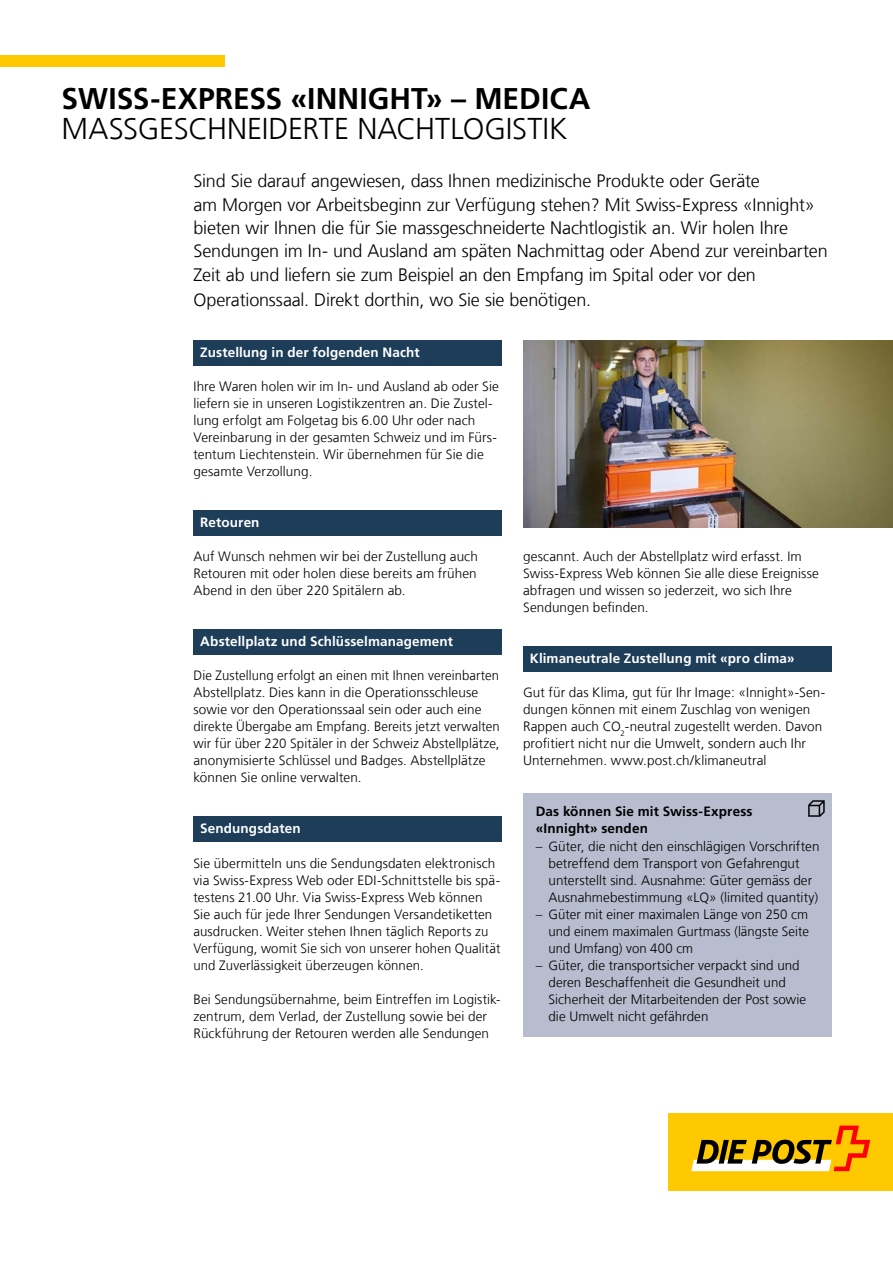
<style>
.page{position:relative;width:893px;height:1263px;background:#fff}
.page>*{position:absolute;margin:0;border:0;box-sizing:border-box;transform-origin:0 0}
.t1{font:300 30px/30px "Frutiger LT Com";letter-spacing:-.01em;color:#000}
.t2{font:300 18px/23.4px "Frutiger LT Com";letter-spacing:-.01em;color:#000}
.t3{font:300 13.5px/17px "Frutiger LT Com";letter-spacing:.005em;color:#000}
.t4{font:700 13.5px "Frutiger LT Com";letter-spacing:.01em;color:#fff}
.t5{font:700 13.5px/17px "Frutiger LT Com";letter-spacing:.01em;color:#000}
.s1{font-weight:700}
</style>
<div class="page">
<div style="left:193px;top:340px;width:309px;height:26px;background:#1d3d59"></div>
<div style="left:193px;top:510px;width:309px;height:26px;background:#1d3d59"></div>
<div style="left:193px;top:629px;width:309px;height:26px;background:#1d3d59"></div>
<div style="left:193px;top:816px;width:309px;height:26px;background:#1d3d59"></div>
<div style="left:523px;top:646px;width:308px;height:26px;background:#1d3d59"></div>
<img style="left:523px;top:340px;width:370px;height:187px">
<div style="left:523px;top:793px;width:308px;height:57px;background:#b7bdce"></div>
<div style="left:523px;top:828px;width:308px;height:90px;background:#b7bdce"></div>
<div style="left:523px;top:896px;width:308px;height:73px;background:#b7bdce"></div>
<div style="left:523px;top:947px;width:308px;height:90px;background:#b7bdce"></div>
<svg style="left:808px;top:800px;width:17px;height:17px"></svg>
<div style="left:669px;top:1113px;width:224px;height:78px;background:#fec900"></div>
<svg style="left:691px;top:1125px;width:179px;height:46px"></svg>
<div style="left:0;top:55px;width:224px;height:12px;background:#fec900"></div>
<h1 class="t1" style="left:62px;top:83px;width:530px"><span class="s1">SWISS-EXPRESS «INNIGHT» – MEDICA<br></span>MASSGESCHNEIDERTE NACHTLOGISTIK</h1>
<p class="t2" style="left:193px;top:169px;width:636px">Sind Sie darauf angewiesen, dass Ihnen medizinische Produkte oder Geräte<br>am Morgen vor Arbeitsbeginn zur Verfügung stehen? Mit Swiss-Express «Innight» bieten wir Ihnen die für Sie massgeschneiderte Nachtlogistik an. Wir holen Ihre Sendungen im In- und Ausland am späten Nachmittag oder Abend zur vereinbarten Zeit ab und liefern sie zum Beispiel an den Empfang im Spital oder vor den</p>
<p class="t2" style="left:193px;top:288px;width:399px">Operationssaal. Direkt dorthin, wo Sie sie benötigen.</p>
<h2 class="t4" style="left:200px;top:345px;width:221px">Zustellung in der folgenden Nacht</h2>
<p class="t3" style="left:193px;top:378px;width:307px">Ihre Waren holen wir im In- und Ausland ab oder Sie liefern sie in unseren Logistikzentren an. Die Zustel&shy;lung erfolgt am Folgetag bis 6.00 Uhr oder nach Vereinbarung in der gesamten Schweiz und im Fürs&shy;tentum Liechtenstein. Wir übernehmen für Sie die gesamte Verzollung.</p>
<h2 class="t4" style="left:200px;top:515px;width:61px">Retouren</h2>
<p class="t3" style="left:193px;top:548px;width:286px;text-align:justify">Auf Wunsch nehmen wir bei der Zustellung auch Retouren mit oder holen diese bereits am frühen Abend in den über 220 Spitälern ab.</p>
<h2 class="t4" style="left:200px;top:634px;width:254px">Abstellplatz und Schlüsselmanagement</h2>
<p class="t3" style="left:193px;top:667px;width:308px">Die Zustellung erfolgt an einen mit Ihnen vereinbarten Abstellplatz. Dies kann in die Operationsschleuse sowie vor den Operationssaal sein oder auch eine direkte Übergabe am Empfang. Bereits jetzt verwalten wir für über 220 Spitäler in der Schweiz Abstellplätze, anonymisierte Schlüssel und Badges. Abstellplätze können Sie online verwalten.</p>
<h2 class="t4" style="left:200px;top:821px;width:102px">Sendungsdaten</h2>
<p class="t3" style="left:193px;top:854px;width:308px">Sie übermitteln uns die Sendungsdaten elektronisch via Swiss-Express Web oder EDI-Schnittstelle bis spä&shy;testens 21.00 Uhr. Via Swiss-Express Web können Sie auch für jede Ihrer Sendungen Versandetiketten ausdrucken. Weiter stehen Ihnen täglich Reports zu Verfügung, womit Sie sich von unserer hohen Qualität und Zuverlässigkeit überzeugen können.</p>
<p class="t3" style="left:193px;top:990px;width:309px">Bei Sendungsübernahme, beim Eintreffen im Logistik&shy;zentrum, dem Verlad, der Zustellung sowie bei der<br>Rückführung der Retouren werden alle Sendungen</p>
<p class="t3" style="left:523px;top:548px;width:297px">gescannt. Auch der Abstellplatz wird erfasst. Im Swiss-Express Web können Sie alle diese Ereignisse abfragen und wissen so jederzeit, wo sich Ihre Sendungen befinden.</p>
<h2 class="t4" style="left:530px;top:651px;width:266px">Klimaneutrale Zustellung mit «pro clima»</h2>
<p class="t3" style="left:523px;top:684px;width:303px">Gut für das Klima, gut für Ihr Image: «Innight»-Sen&shy;dungen können mit einem Zuschlag von wenigen Rappen auch CO<sub>2</sub>-neutral zugestellt werden. Davon profitiert nicht nur die Umwelt, sondern auch Ihr Unternehmen. www.post.ch/klimaneutral</p>
<h3 class="t5" style="left:536px;top:803px;width:218px">Das können Sie mit Swiss-Express «Innight» senden</h3>
<p class="t3" style="left:549px;top:837px;width:272px;text-indent:-13px">– Güter, die nicht den einschlägigen Vorschriften betreffend dem Transport von Gefahrengut unterstellt sind. Ausnahme: Güter gemäss der Ausnahmebestimmung «LQ» (limited quantity)</p>
<p class="t3" style="left:549px;top:905px;width:262px;text-align:justify;text-indent:-13px">– Güter mit einer maximalen Länge von 250 cm und einem maximalen Gurtmass (längste Seite und Umfang) von 400 cm</p>
<p class="t3" style="left:549px;top:956px;width:259px;text-indent:-13px">– Güter, die transportsicher verpackt sind und deren Beschaffenheit die Gesundheit und Sicherheit der Mitarbeitenden der Post sowie die Umwelt nicht gefährden</p>
</div>
